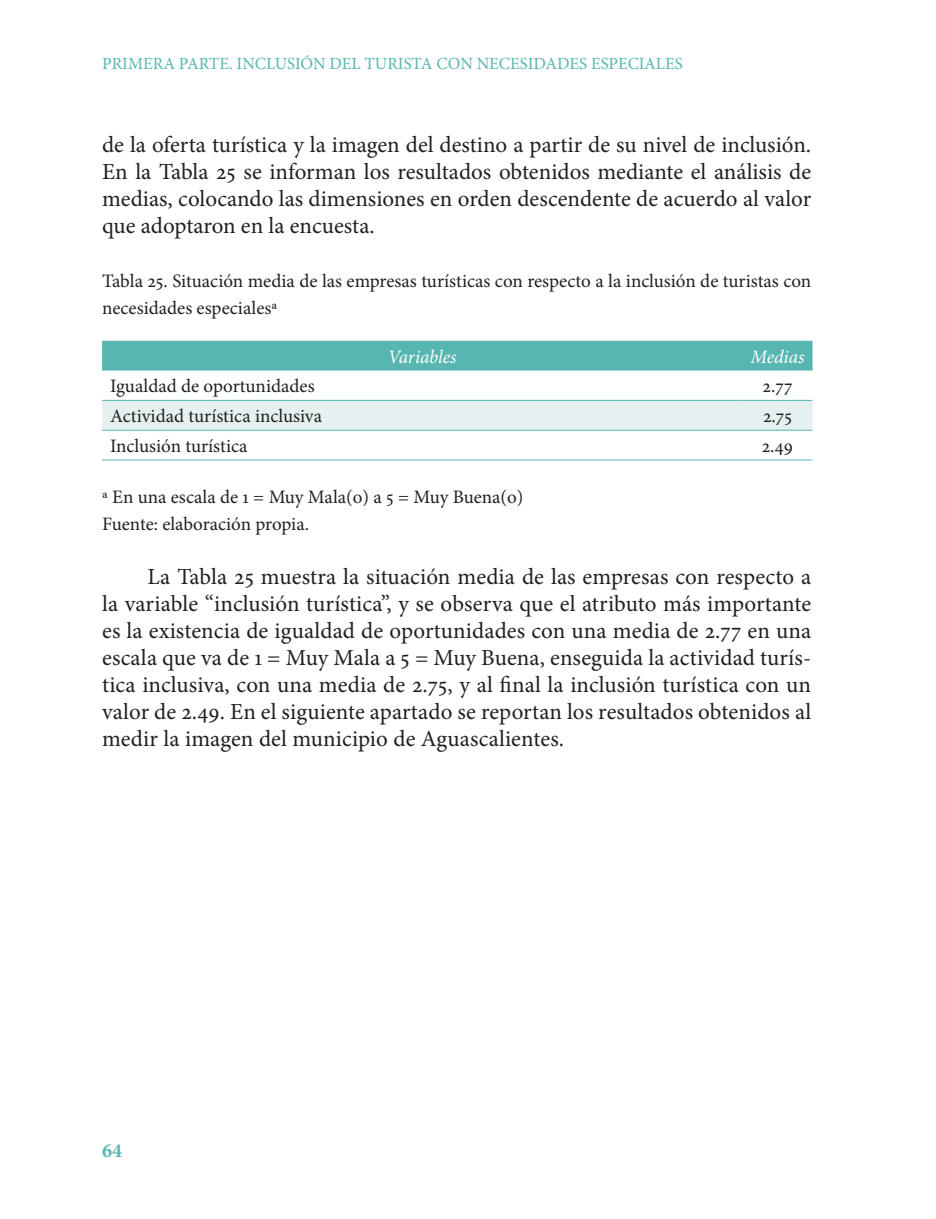
<style>
.page{position:relative;width:936px;height:1219px;background:#fff}
.page>*{position:absolute;margin:0;border:0;box-sizing:border-box;transform-origin:0 0}
.t1{font:23px/27px "Minion Pro";color:#231f20;text-align:justify}
.t2{font:700 20px "Minion Pro";color:#57b6b1}
.t3{font:19px/27px "Minion Pro";color:#231f20}
.t4{font:italic 19px "Minion Pro";letter-spacing:-.01em;color:#fff}
.t5{font:17px "Minion Pro";color:#57b6b1}
</style>
<div class="page">
<div style="left:102px;top:341px;width:710px;height:30px;background:#57b6b1"></div>
<div style="left:102px;top:401px;width:710px;height:29px;background:#e5f1f0"></div>
<hr style="left:102px;top:400px;width:640px;height:1px;background:#57b6b1">
<hr style="left:742px;top:400px;width:70px;height:1px;background:#57b6b1">
<hr style="left:102px;top:430px;width:640px;height:1px;background:#57b6b1">
<hr style="left:742px;top:430px;width:70px;height:1px;background:#57b6b1">
<hr style="left:102px;top:459px;width:640px;height:1px;background:#57b6b1">
<hr style="left:742px;top:459px;width:70px;height:1px;background:#57b6b1">
<p class="t5" style="left:102px;top:52px;width:582px">PRIMERA PARTE. INCLUSIÓN DEL TURISTA CON NECESIDADES ESPECIALES</p>
<p class="t1" style="left:102px;top:131px;width:710px">de la oferta turística y la imagen del destino a partir de su nivel de inclusión.<br>En la Tabla 25 se informan los resultados obtenidos mediante el análisis de medias, colocando las dimensiones en orden descendente de acuerdo al valor que adoptaron en la encuesta.</p>
<p class="t3" style="left:102px;top:267px;width:710px">Tabla 25. Situación media de las empresas turísticas con respecto a la inclusión de turistas con necesidades especialesª</p>
<p class="t4" style="left:388px;top:343px;width:70px">Variables</p>
<p class="t4" style="left:750px;top:343px;width:55px">Medias</p>
<p class="t3" style="left:110px;top:373px;width:206px">Igualdad de oportunidades</p>
<p class="t3" style="left:762px;top:373px;width:31px">2.77</p>
<p class="t3" style="left:110px;top:403px;width:213px">Actividad turística inclusiva</p>
<p class="t3" style="left:763px;top:403px;width:30px">2.75</p>
<p class="t3" style="left:110px;top:432px;width:139px">Inclusión turística</p>
<p class="t3" style="left:761px;top:432px;width:33px">2.49</p>
<p class="t3" style="left:102px;top:483px;width:423px">ª En una escala de 1 = Muy Mala(o) a 5 = Muy Buena(o)<br>Fuente: elaboración propia.</p>
<p class="t1" style="left:102px;top:563px;width:710px;text-indent:45px">La Tabla 25 muestra la situación media de las empresas con respecto a la variable “inclusión turística”, y se observa que el atributo más importante es la existencia de igualdad de oportunidades con una media de 2.77 en una escala que va de 1 = Muy Mala a 5 = Muy Buena, enseguida la actividad turís&shy;tica inclusiva, con una media de 2.75, y al final la inclusión turística con un valor de 2.49. En el siguiente apartado se reportan los resultados obtenidos al medir la imagen del municipio de Aguascalientes.</p>
<p class="t2" style="left:102px;top:1137px;width:21px">64</p>
</div>
